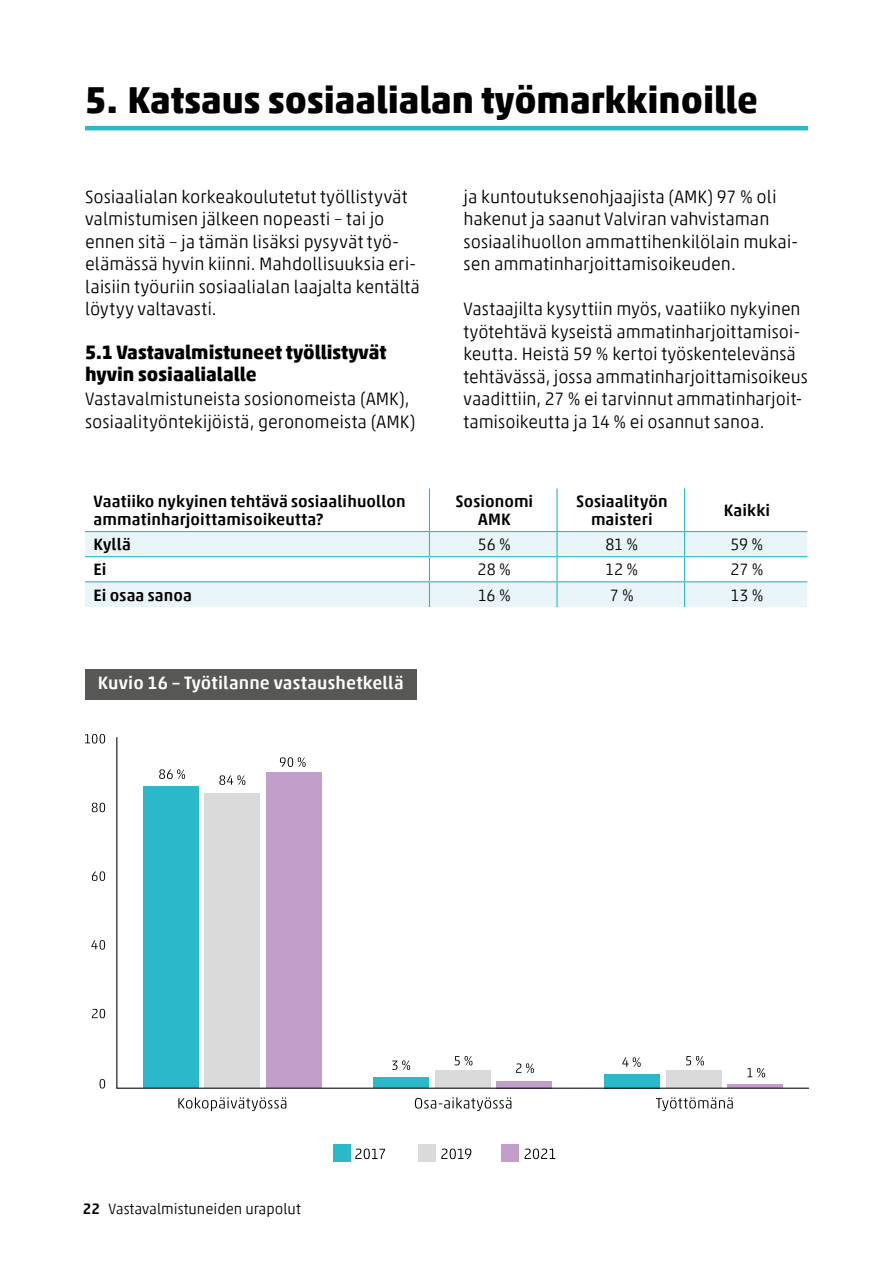
<style>
.page{position:relative;width:893px;height:1263px;background:#fff}
.page>*{position:absolute;margin:0;border:0;box-sizing:border-box;transform-origin:0 0}
.Pääotsikko_H1{font:700 37.5px "Akko Pro";color:#000}
.Väliotsikko_H2{font:700 19.5px/22.5px "Akko Pro";color:#000}
.Leipis{font:300 18px/22.5px "Akko Pro";color:#000}
.Kuvioiden_otsikko_H4{font:500 18px "Akko Pro";letter-spacing:.01em;color:#fff}
.Taulukko_leipis_vas{font:500 16.5px/18px "Akko Pro";letter-spacing:.005em;color:#000}
.Taulukko_leipis_vas-2{font:300 16.5px "Akko Pro";letter-spacing:-.005em;color:#000}
.t1{font:300 15px "Akko Pro";color:#000}
.s1{font-weight:500}
</style>
<div class="page">
<hr style="left:85px;top:126px;width:723px;height:4px;background:#2bb8c9">
<svg style="left:85px;top:532px;width:722px;height:75px;fill:#e9f5f8"></svg>
<hr style="left:429px;top:488px;width:1px;height:43px;background:#2bb8c9">
<hr style="left:556px;top:488px;width:2px;height:43px;background:#2bb8c9">
<hr style="left:684px;top:488px;width:1px;height:43px;background:#2bb8c9">
<hr style="left:85px;top:531px;width:344px;height:1px;background:#2bb8c9">
<hr style="left:429px;top:531px;width:128px;height:1px;background:#2bb8c9">
<hr style="left:557px;top:531px;width:128px;height:1px;background:#2bb8c9">
<hr style="left:556px;top:532px;width:2px;height:24px;background:#2bb8c9">
<hr style="left:685px;top:531px;width:122px;height:1px;background:#2bb8c9">
<hr style="left:85px;top:556px;width:344px;height:1px;background:#2bb8c9">
<hr style="left:429px;top:556px;width:128px;height:1px;background:#2bb8c9">
<hr style="left:557px;top:556px;width:128px;height:1px;background:#2bb8c9">
<hr style="left:556px;top:557px;width:2px;height:24px;background:#2bb8c9">
<hr style="left:685px;top:556px;width:122px;height:1px;background:#2bb8c9">
<hr style="left:85px;top:581px;width:344px;height:1px;background:#2bb8c9">
<hr style="left:429px;top:581px;width:128px;height:1px;background:#2bb8c9">
<svg style="left:429px;top:532px;width:1px;height:75px"></svg>
<hr style="left:557px;top:581px;width:128px;height:1px;background:#2bb8c9">
<hr style="left:556px;top:582px;width:2px;height:25px;background:#2bb8c9">
<hr style="left:685px;top:581px;width:122px;height:1px;background:#2bb8c9">
<svg style="left:684px;top:532px;width:1px;height:75px"></svg>
<div style="left:85px;top:669px;width:331px;height:30px;background:#575756"></div>
<svg style="left:100px;top:1079px;width:5px;height:9px"></svg>
<svg style="left:92px;top:1009px;width:13px;height:9px"></svg>
<svg style="left:91px;top:940px;width:14px;height:9px"></svg>
<svg style="left:92px;top:871px;width:13px;height:10px"></svg>
<svg style="left:92px;top:803px;width:13px;height:9px"></svg>
<svg style="left:85px;top:734px;width:20px;height:9px"></svg>
<svg style="left:116px;top:737px;width:693px;height:352px"></svg>
<svg style="left:178px;top:1097px;width:108px;height:14px"></svg>
<svg style="left:415px;top:1097px;width:96px;height:14px"></svg>
<svg style="left:656px;top:1097px;width:77px;height:14px"></svg>
<svg style="left:159px;top:769px;width:26px;height:10px"></svg>
<svg style="left:219px;top:775px;width:26px;height:10px"></svg>
<svg style="left:280px;top:757px;width:26px;height:10px"></svg>
<svg style="left:392px;top:1060px;width:18px;height:10px"></svg>
<svg style="left:455px;top:1056px;width:17px;height:9px"></svg>
<svg style="left:516px;top:1063px;width:18px;height:10px"></svg>
<svg style="left:622px;top:1057px;width:19px;height:10px"></svg>
<svg style="left:686px;top:1056px;width:18px;height:9px"></svg>
<svg style="left:747px;top:1068px;width:18px;height:9px"></svg>
<svg style="left:355px;top:1148px;width:30px;height:11px"></svg>
<svg style="left:441px;top:1148px;width:30px;height:11px"></svg>
<svg style="left:525px;top:1148px;width:30px;height:11px"></svg>
<div style="left:334px;top:1145px;width:17px;height:17px;background:#2bb8c9"></div>
<div style="left:418px;top:1145px;width:17px;height:17px;background:#dadada"></div>
<div style="left:502px;top:1145px;width:17px;height:17px;background:#c19fca"></div>
<h1 class="Pääotsikko_H1" style="left:85px;top:77px;width:675px">5. Katsaus sosiaalialan työmarkkinoille</h1>
<p class="Leipis" style="left:85px;top:185px;width:337px">Sosiaalialan korkeakoulutetut työllistyvät valmistumisen jälkeen nopeasti – tai jo ennen sitä – ja tämän lisäksi pysyvät työ&shy;elämässä hyvin kiinni. Mahdollisuuksia eri&shy;laisiin työuriin sosiaalialan laajalta kentältä löytyy valtavasti.</p>
<h2 class="Väliotsikko_H2" style="left:85px;top:340px;width:303px">5.1 Vastavalmistuneet työllistyvät hyvin sosiaalialalle</h2>
<p class="Leipis" style="left:85px;top:387px;width:332px">Vastavalmistuneista sosionomeista (AMK), sosiaalityöntekijöistä, geronomeista (AMK)</p>
<p class="Leipis" style="left:463px;top:185px;width:336px">ja kuntoutuksenohjaajista (AMK) 97 % oli hakenut ja saanut Valviran vahvistaman sosiaalihuollon ammattihenkilölain mukai&shy;sen ammatinharjoittamisoikeuden.</p>
<p class="Leipis" style="left:463px;top:297px;width:346px">Vastaajilta kysyttiin myös, vaatiiko nykyinen työtehtävä kyseistä ammatinharjoittamisoi&shy;keutta. Heistä 59 % kertoi työskentelevänsä tehtävässä, jossa ammatinharjoittamisoikeus vaadittiin, 27 % ei tarvinnut ammatinharjoit&shy;tamisoikeutta ja 14 % ei osannut sanoa.</p>
<p class="Taulukko_leipis_vas" style="left:94px;top:492px;width:314px">Vaatiiko nykyinen tehtävä sosiaalihuollon ammatinharjoittamisoikeutta?</p>
<p class="Taulukko_leipis_vas" style="left:455px;top:492px;width:79px">Sosionomi</p>
<p class="Taulukko_leipis_vas" style="left:478px;top:510px;width:34px">AMK</p>
<p class="Taulukko_leipis_vas" style="left:576px;top:492px;width:93px;text-align:center">Sosiaalityön maisteri</p>
<p class="Taulukko_leipis_vas" style="left:724px;top:501px;width:48px">Kaikki</p>
<p class="Taulukko_leipis_vas" style="left:94px;top:535px;width:39px">Kyllä</p>
<p class="Taulukko_leipis_vas-2" style="left:478px;top:534px;width:35px">56 %</p>
<p class="Taulukko_leipis_vas-2" style="left:605px;top:534px;width:35px">81 %</p>
<p class="Taulukko_leipis_vas-2" style="left:731px;top:534px;width:34px">59 %</p>
<p class="Taulukko_leipis_vas" style="left:94px;top:560px;width:14px">Ei</p>
<p class="Taulukko_leipis_vas-2" style="left:478px;top:559px;width:35px">28 %</p>
<p class="Taulukko_leipis_vas-2" style="left:605px;top:559px;width:35px">12 %</p>
<p class="Taulukko_leipis_vas-2" style="left:730px;top:559px;width:35px">27 %</p>
<p class="Taulukko_leipis_vas" style="left:94px;top:586px;width:100px">Ei osaa sanoa</p>
<p class="Taulukko_leipis_vas-2" style="left:478px;top:585px;width:35px">16 %</p>
<p class="Taulukko_leipis_vas-2" style="left:610px;top:585px;width:26px">7 %</p>
<p class="Taulukko_leipis_vas-2" style="left:730px;top:585px;width:35px">13 %</p>
<p class="Kuvioiden_otsikko_H4" style="left:98px;top:671px;width:307px">Kuvio 16 – Työtilanne vastaushetkellä</p>
<p class="t1" style="left:83px;top:1200px;width:219px"><span class="s1">22</span> Vastavalmistuneiden urapolut</p>
</div>
